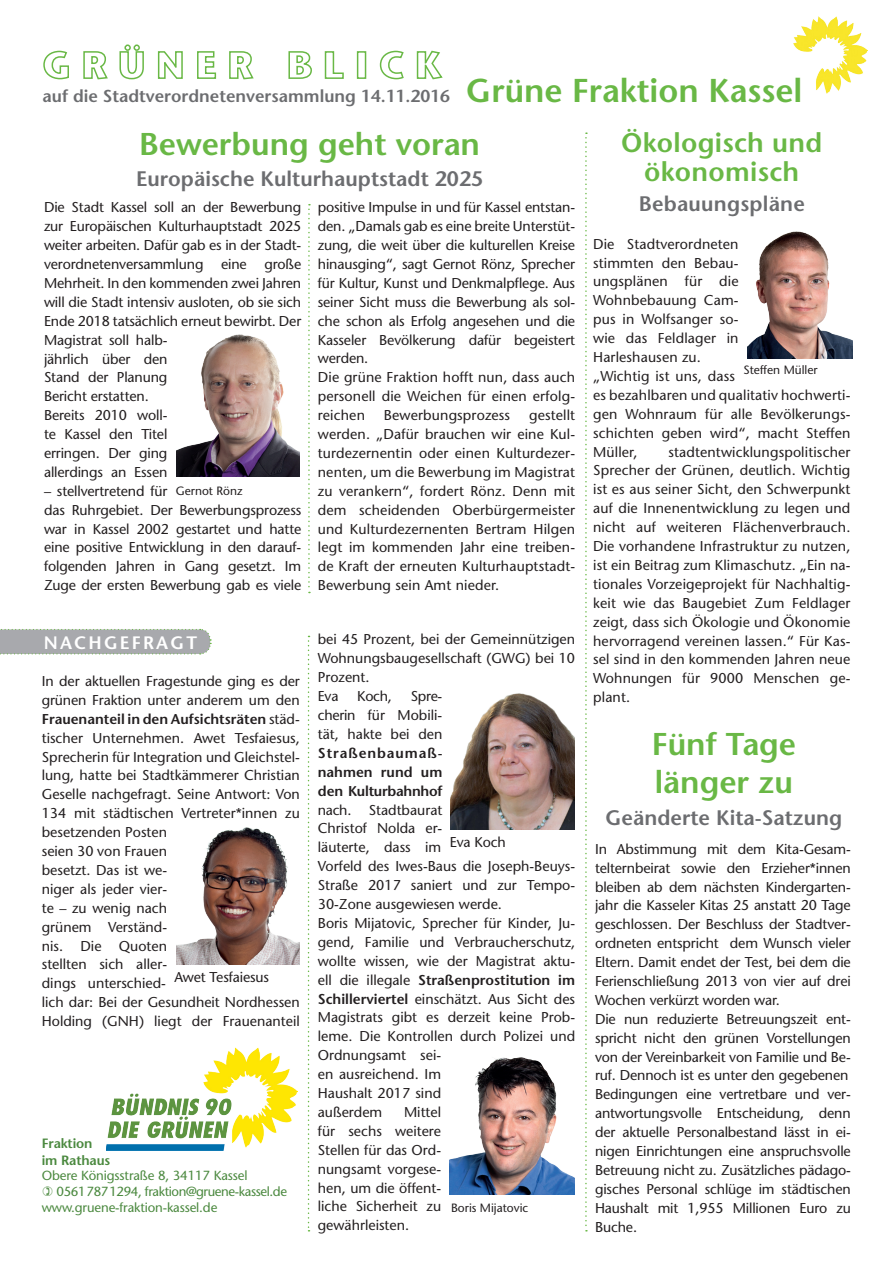
<style>
.page{position:relative;width:893px;height:1263px;background:#fff}
.page>*{position:absolute;margin:0;border:0;box-sizing:border-box;transform-origin:0 0}
.t1{font:600 31.5px/37.8px "Stone Sans Std";color:#69b845}
.t2{font:600 27px/28.5px "Stone Sans Std";letter-spacing:.01em;color:#69b845;text-align:center}
.t3{font:600 21px "Stone Sans Std";color:#6c6d70}
.t4{font:600 18px "Stone Sans Std";letter-spacing:.12em;color:#fff}
.t5{font:600 17.25px "Stone Sans Std";color:#6c6d70}
.t6{font:500 14.25px/18.9px "Stone Sans Std";letter-spacing:-.01em;color:#231f20}
.t7{font:500 14.25px/18.9px "Stone Sans Std";letter-spacing:.01em;color:#231f20}
.t8{font:600 14.25px/18.9px "Stone Sans Std";color:#231f20;text-align:justify}
.t9{font:600 13.5px/16.2px "Stone Sans Std";letter-spacing:-.01em;color:#4b893f}
.t10{font:500 13.2px "Stone Sans Std";letter-spacing:-.01em;color:#4b893f}
.t11{font:500 13.2px "Stone Sans Std";letter-spacing:-.03em;color:#4b893f}
.t12{font:500 12px "Stone Sans Std";color:#231f20}
.s1{font-size:33px;color:#69b845}
.s2{font-weight:600}
</style>
<div class="page">
<img style="left:794px;top:16px;width:73px;height:78px">
<svg style="left:43px;top:50px;width:26px;height:30px"></svg>
<svg style="left:83px;top:51px;width:25px;height:29px"></svg>
<svg style="left:119px;top:44px;width:25px;height:36px"></svg>
<svg style="left:157px;top:51px;width:26px;height:28px"></svg>
<svg style="left:197px;top:51px;width:20px;height:28px"></svg>
<svg style="left:229px;top:51px;width:25px;height:29px"></svg>
<svg style="left:288px;top:51px;width:24px;height:28px"></svg>
<svg style="left:324px;top:51px;width:20px;height:28px"></svg>
<div style="left:357px;top:51px;width:9px;height:28px;border:2px solid #69b845"></div>
<svg style="left:379px;top:50px;width:25px;height:30px"></svg>
<svg style="left:416px;top:50px;width:27px;height:30px"></svg>
<svg style="left:308px;top:204px;width:2px;height:389px"></svg>
<svg style="left:308px;top:636px;width:1px;height:595px"></svg>
<svg style="left:585px;top:132px;width:2px;height:1099px"></svg>
<img style="left:177px;top:334px;width:123px;height:143px">
<img style="left:747px;top:231px;width:105px;height:127px">
<img style="left:176px;top:827px;width:123px;height:137px">
<img style="left:451px;top:693px;width:124px;height:137px">
<img style="left:106px;top:1048px;width:192px;height:102px">
<svg style="left:0;top:628px;width:211px;height:27px;background:#aeb1b2"></svg>
<img style="left:450px;top:1057px;width:125px;height:138px">
<p class="t5" style="left:43px;top:85px;width:761px">auf die Stadtverordnetenversammlung 14.11.2016 <span class="s1">Grüne Fraktion Kassel</span></p>
<h1 class="t1" style="left:139px;top:125px;width:343px">Bewerbung geht voran</h1>
<h3 class="t3" style="left:136px;top:166px;width:349px">Europäische Kulturhauptstadt 2025</h3>
<p class="t6" style="left:44px;top:198px;width:259px">Die Stadt Kassel soll an der Bewerbung zur Europäischen Kulturhauptstadt 2025 weiter arbeiten. Dafür gab es in der Stadt&shy;verordnetenversammlung eine große<br>Mehrheit. In den kommenden zwei Jahren will die Stadt intensiv ausloten, ob sie sich<br>Ende 2018 tatsächlich erneut bewirbt. Der<br>Magistrat soll halb-<br>jährlich über den<br>Stand der Planung<br>Bericht erstatten.<br>Bereits 2010 woll-<br>te Kassel den Titel<br>erringen. Der ging<br>allerdings an Essen</p>
<p class="t6" style="left:44px;top:481px;width:259px">– stellvertretend für<br>das Ruhrgebiet. Der Bewerbungsprozess war in Kassel 2002 gestartet und hatte eine positive Entwicklung in den darauf&shy;folgenden Jahren in Gang gesetzt. Im Zuge der ersten Bewerbung gab es viele</p>
<h2 class="t2" style="left:621px;top:129px;width:202px">Ökologisch und ökonomisch</h2>
<h3 class="t3" style="left:639px;top:191px;width:168px">Bebauungspläne</h3>
<p class="t7" style="left:593px;top:234px;width:259px">Die Stadtverordneten<br>stimmten den Bebau-<br>ungsplänen für die<br>Wohnbebauung Cam-<br>pus in Wolfsanger so-<br>wie das Feldlager in<br>Harleshausen zu.<br>„Wichtig ist uns, dass<br>es bezahlbaren und qualitativ hochwerti&shy;gen Wohnraum für alle Bevölkerungs&shy;schichten geben wird“, macht Steffen<br>Müller,</p>
<p class="t6" style="left:318px;top:198px;width:259px">positive Impulse in und für Kassel entstan&shy;den. „Damals gab es eine breite Unterstüt&shy;zung, die weit über die kulturellen Kreise hinausging“, sagt Gernot Rönz, Sprecher für Kultur, Kunst und Denkmalpflege. Aus seiner Sicht muss die Bewerbung als sol&shy;che schon als Erfolg angesehen und die Kasseler Bevölkerung dafür begeistert werden.<br>Die grüne Fraktion hofft nun, dass auch personell die Weichen für einen erfolg&shy;reichen</p>
<p class="t12" style="left:744px;top:363px;width:76px">Steffen Müller</p>
<p class="t6" style="left:318px;top:406px;width:259px;text-align:justify;text-indent:211px">gestellt werden. „Dafür brauchen wir eine Kul&shy;turdezernentin oder einen Kulturdezer&shy;nenten, um die Bewerbung im Magistrat zu verankern“, fordert Rönz. Denn mit dem scheidenden Oberbürgermeister und Kulturdezernenten Bertram Hilgen legt im kommenden Jahr eine treiben&shy;de Kraft der erneuten Kulturhauptstadt-Bewerbung sein Amt nieder.</p>
<p class="t7" style="left:384px;top:406px;width:128px">Bewerbungsprozess</p>
<p class="t6" style="left:593px;top:442px;width:259px;text-align:justify;text-indent:75px">stadtentwicklungspolitischer Sprecher der Grünen, deutlich. Wichtig ist es aus seiner Sicht, den Schwerpunkt auf die Innenentwicklung zu legen und nicht auf weiteren Flächenverbrauch.<br>Die vorhandene Infrastruktur zu nutzen, ist ein Beitrag zum Klimaschutz. „Ein na&shy;tionales Vorzeigeprojekt für Nachhaltig&shy;keit wie das Baugebiet Zum Feldlager zeigt, dass sich Ökologie und Ökonomie hervorragend vereinen lassen.“ Für Kas&shy;sel sind in den kommenden Jahren neue Wohnungen für 9000 Menschen ge&shy;plant.</p>
<p class="t12" style="left:176px;top:483px;width:68px">Gernot Rönz</p>
<p class="t4" style="left:44px;top:632px;width:155px">NACHGEFRAGT</p>
<p class="t6" style="left:318px;top:630px;width:259px">bei 45 Prozent, bei der Gemeinnützigen<br>Wohnungsbaugesellschaft (GWG) bei 10<br>Prozent.<br>Eva</p>
<p class="t6" style="left:42px;top:671px;width:260px">In der aktuellen Fragestunde ging es der grünen Fraktion unter anderem um den<br><span class="s2">Frauenanteil in den Aufsichtsräten</span> städ&shy;tischer Unternehmen. Awet Tesfaiesus,<br>Sprecherin für Integration und Gleichstel&shy;lung, hatte bei Stadtkämmerer Christian<br>Geselle nachgefragt. Seine Antwort: Von<br>134 mit städtischen Vertreter*innen zu besetzenden Posten<br>seien 30 von Frauen<br>besetzt. Das ist we-<br>niger als jeder vier-<br>te – zu wenig nach<br>grünem Verständ-<br>nis. Die Quoten<br>stellten sich aller-<br>dings unterschied-<br>lich dar: Bei der Gesundheit Nordhessen<br>Holding (GNH) liegt der Frauenanteil</p>
<p class="t6" style="left:357px;top:687px;width:36px">Koch,</p>
<p class="t6" style="left:318px;top:687px;width:126px;text-align:justify;text-indent:93px">Spre&shy;cherin für Mobili&shy;tät, hakte bei den</p>
<p class="t8" style="left:318px;top:743px;width:126px">Straßenbaumaß&shy;nahmen rund um den Kulturbahnhof</p>
<p class="t6" style="left:318px;top:800px;width:259px">nach. Stadtbaurat<br>Christof Nolda er-<br>läuterte, dass im<br>Vorfeld des Iwes-Baus die Joseph-Beuys-<br>Straße 2017 saniert und zur Tempo-<br>30-Zone ausgewiesen werde.<br>Boris Mijatovic, Sprecher für Kinder, Ju&shy;gend, Familie und Verbraucherschutz, wollte wissen, wie der Magistrat aktu&shy;ell die illegale <span class="s2">Straßenprostitution im<br>Schillerviertel</span> einschätzt. Aus Sicht des<br>Magistrats gibt es derzeit keine Prob&shy;leme. Die Kontrollen durch Polizei und<br>Ordnungsamt sei-<br>en ausreichend. Im<br>Haushalt 2017 sind<br>außerdem</p>
<h1 class="t1" style="left:652px;top:725px;width:146px">Fünf Tage länger zu</h1>
<h3 class="t3" style="left:606px;top:805px;width:238px">Geänderte Kita-Satzung</h3>
<p class="t6" style="left:595px;top:839px;width:257px">In Abstimmung mit dem Kita-Gesam&shy;telternbeirat sowie den Erzieher*innen bleiben ab dem nächsten Kindergarten&shy;jahr die Kasseler Kitas 25 anstatt 20 Tage geschlossen. Der Beschluss der Stadtver&shy;ordneten entspricht dem Wunsch vieler Eltern. Damit endet der Test, bei dem die Ferienschließung 2013 von vier auf drei Wochen verkürzt worden war.<br>Die nun reduzierte Betreuungszeit ent&shy;spricht nicht den grünen Vorstellungen von der Vereinbarkeit von Familie und Be&shy;ruf. Dennoch ist es unter den gegebenen Bedingungen eine vertretbare und ver&shy;antwortungsvolle Entscheidung, denn der aktuelle Personalbestand lässt in ei&shy;nigen Einrichtungen eine anspruchsvolle Betreuung nicht zu. Zusätzliches pädago&shy;gisches Personal schlüge im städtischen Haushalt mit 1,955 Millionen Euro zu Buche.</p>
<p class="t6" style="left:450px;top:833px;width:58px">Eva Koch</p>
<p class="t6" style="left:175px;top:967px;width:96px">Awet Tesfaiesus</p>
<p class="t6" style="left:318px;top:1102px;width:125px;text-align:justify;text-indent:86px">Mittel für sechs weitere Stellen für das Ord&shy;nungsamt vorgese&shy;hen, um die öffent&shy;liche Sicherheit zu gewährleisten.</p>
<p class="t9" style="left:42px;top:1135px;width:70px">Fraktion im Rathaus</p>
<p class="t10" style="left:42px;top:1168px;width:207px">Obere Königsstraße 8, 34117 Kassel</p>
<p class="t11" style="left:57px;top:1184px;width:232px">05617871294, fraktion@gruene-kassel.de</p>
<p class="t10" style="left:42px;top:1200px;width:177px">www.gruene-fraktion-kassel.de</p>
<p class="t12" style="left:451px;top:1201px;width:79px">Boris Mijatovic</p>
</div>
